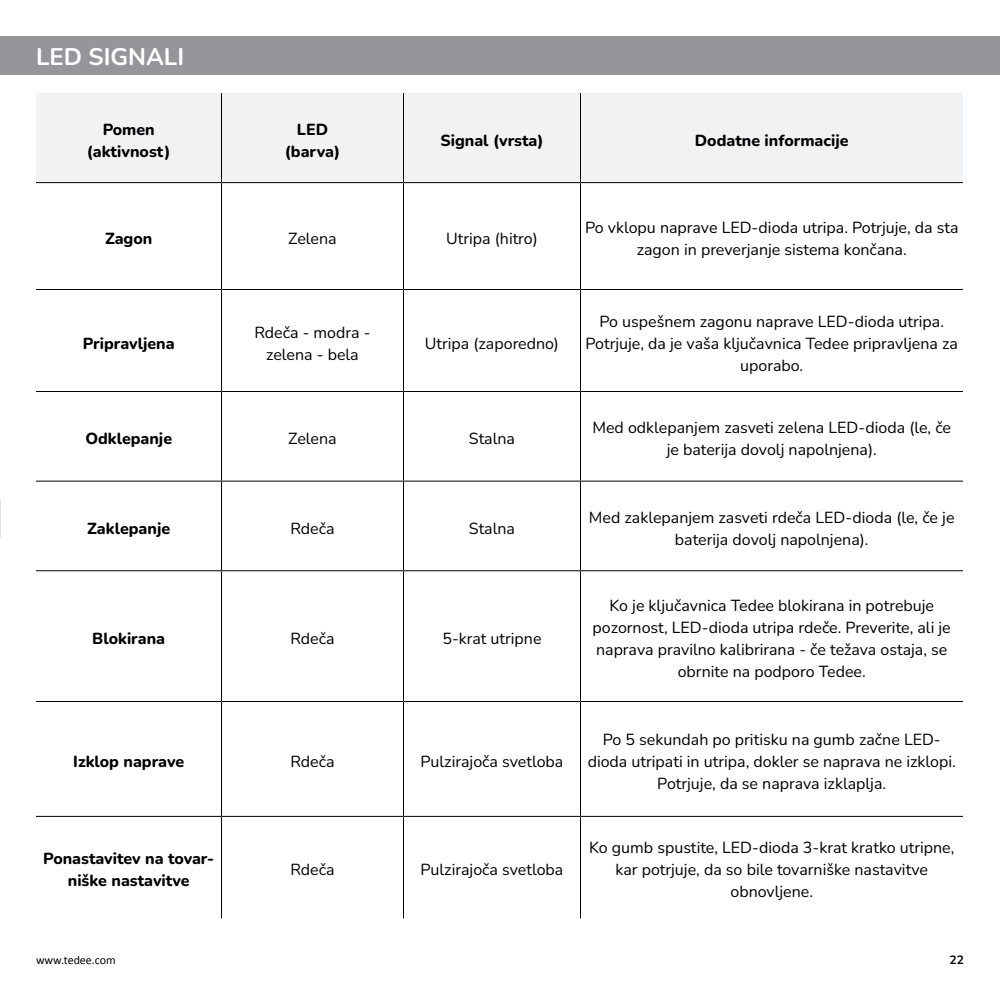
<style>
.page{position:relative;width:1000px;height:1000px;background:#fff}
.page>*{position:absolute;margin:0;border:0;box-sizing:border-box;transform-origin:0 0}
.t1{font:700 24px "Nunito";color:#fff}
.t2{font:16px/22px "Nunito";color:#000;text-align:center}
.t3{font:800 16px/22px "Nunito";color:#000;text-align:center}
.t4{font:12px "Calibri";color:#000}
.t5{font:700 12px "Nunito";color:#000}
</style>
<div class="page">
<div style="left:0;top:36px;width:1000px;height:38px;background:#949699"></div>
<div style="left:36px;top:93px;width:927px;height:89px;background:#f1f2f3"></div>
<hr style="left:221px;top:93px;width:1px;height:89px;background:#000">
<hr style="left:403px;top:93px;width:1px;height:89px;background:#000">
<hr style="left:580px;top:93px;width:1px;height:89px;background:#000">
<hr style="left:36px;top:182px;width:186px;height:1px;background:#000">
<hr style="left:222px;top:182px;width:182px;height:1px;background:#000">
<hr style="left:221px;top:183px;width:1px;height:106px;background:#000">
<hr style="left:404px;top:182px;width:176px;height:1px;background:#000">
<hr style="left:403px;top:183px;width:1px;height:106px;background:#000">
<hr style="left:580px;top:182px;width:383px;height:1px;background:#000">
<hr style="left:580px;top:183px;width:1px;height:106px;background:#000">
<hr style="left:36px;top:289px;width:186px;height:1px;background:#000">
<hr style="left:222px;top:289px;width:182px;height:1px;background:#000">
<hr style="left:221px;top:290px;width:1px;height:101px;background:#000">
<hr style="left:404px;top:289px;width:176px;height:1px;background:#000">
<hr style="left:403px;top:290px;width:1px;height:101px;background:#000">
<hr style="left:580px;top:289px;width:383px;height:1px;background:#000">
<hr style="left:580px;top:290px;width:1px;height:101px;background:#000">
<hr style="left:36px;top:391px;width:186px;height:1px;background:#000">
<hr style="left:222px;top:391px;width:182px;height:1px;background:#000">
<hr style="left:221px;top:392px;width:1px;height:89px;background:#000">
<hr style="left:404px;top:391px;width:176px;height:1px;background:#000">
<hr style="left:403px;top:392px;width:1px;height:89px;background:#000">
<hr style="left:580px;top:391px;width:383px;height:1px;background:#000">
<hr style="left:580px;top:392px;width:1px;height:89px;background:#000">
<hr style="left:36px;top:481px;width:186px;height:1px;background:#000">
<hr style="left:222px;top:481px;width:182px;height:1px;background:#000">
<hr style="left:221px;top:482px;width:1px;height:88px;background:#000">
<hr style="left:404px;top:481px;width:176px;height:1px;background:#000">
<hr style="left:403px;top:482px;width:1px;height:88px;background:#000">
<hr style="left:580px;top:481px;width:383px;height:1px;background:#000">
<hr style="left:580px;top:482px;width:1px;height:88px;background:#000">
<hr style="left:36px;top:570px;width:186px;height:1px;background:#000">
<hr style="left:222px;top:570px;width:182px;height:1px;background:#000">
<hr style="left:221px;top:571px;width:1px;height:130px;background:#000">
<hr style="left:404px;top:570px;width:176px;height:1px;background:#000">
<hr style="left:403px;top:571px;width:1px;height:130px;background:#000">
<hr style="left:580px;top:570px;width:383px;height:1px;background:#000">
<hr style="left:580px;top:571px;width:1px;height:130px;background:#000">
<hr style="left:36px;top:701px;width:186px;height:1px;background:#000">
<hr style="left:222px;top:701px;width:182px;height:1px;background:#000">
<hr style="left:221px;top:702px;width:1px;height:114px;background:#000">
<hr style="left:404px;top:701px;width:176px;height:1px;background:#000">
<hr style="left:403px;top:702px;width:1px;height:114px;background:#000">
<hr style="left:580px;top:701px;width:383px;height:1px;background:#000">
<hr style="left:580px;top:702px;width:1px;height:114px;background:#000">
<hr style="left:36px;top:816px;width:186px;height:1px;background:#000">
<hr style="left:222px;top:816px;width:182px;height:1px;background:#000">
<hr style="left:221px;top:817px;width:1px;height:101px;background:#000">
<hr style="left:404px;top:816px;width:176px;height:1px;background:#000">
<hr style="left:403px;top:817px;width:1px;height:101px;background:#000">
<hr style="left:580px;top:816px;width:383px;height:1px;background:#000">
<hr style="left:580px;top:817px;width:1px;height:101px;background:#000">
<p class="t1" style="left:36px;top:40px;width:150px">LED SIGNALI</p>
<p class="t3" style="left:103px;top:118px;width:54px">Pomen</p>
<p class="t3" style="left:87px;top:140px;width:85px">(aktivnost)</p>
<p class="t3" style="left:297px;top:118px;width:33px">LED</p>
<p class="t3" style="left:285px;top:140px;width:57px">(barva)</p>
<p class="t3" style="left:440px;top:129px;width:105px">Signal (vrsta)</p>
<p class="t3" style="left:695px;top:129px;width:155px">Dodatne informacije</p>
<p class="t3" style="left:105px;top:227px;width:49px">Zagon</p>
<p class="t2" style="left:288px;top:227px;width:50px">Zelena</p>
<p class="t2" style="left:446px;top:227px;width:93px">Utripa (hitro)</p>
<p class="t2" style="left:585px;top:216px;width:375px">Po vklopu naprave LED-dioda utripa. Potrjuje, da sta zagon in preverjanje sistema končana.</p>
<p class="t3" style="left:83px;top:331px;width:93px">Pripravljena</p>
<p class="t2" style="left:254px;top:320px;width:118px">Rdeča - modra -</p>
<p class="t2" style="left:266px;top:342px;width:94px">zelena - bela</p>
<p class="t2" style="left:425px;top:331px;width:136px">Utripa (zaporedno)</p>
<p class="t2" style="left:586px;top:309px;width:374px">Po uspešnem zagonu naprave LED-dioda utripa.<br>Potrjuje, da je vaša ključavnica Tedee pripravljena za uporabo.</p>
<p class="t3" style="left:85px;top:427px;width:88px">Odklepanje</p>
<p class="t2" style="left:288px;top:427px;width:50px">Zelena</p>
<p class="t2" style="left:469px;top:427px;width:48px">Stalna</p>
<p class="t2" style="left:592px;top:416px;width:360px">Med odklepanjem zasveti zelena LED-dioda (le, če je baterija dovolj napolnjena).</p>
<p class="t3" style="left:87px;top:517px;width:84px">Zaklepanje</p>
<p class="t2" style="left:290px;top:517px;width:46px">Rdeča</p>
<p class="t2" style="left:469px;top:517px;width:48px">Stalna</p>
<p class="t2" style="left:589px;top:506px;width:367px">Med zaklepanjem zasveti rdeča LED-dioda (le, če je baterija dovolj napolnjena).</p>
<p class="t3" style="left:92px;top:627px;width:74px">Blokirana</p>
<p class="t2" style="left:290px;top:627px;width:46px">Rdeča</p>
<p class="t2" style="left:442px;top:627px;width:101px">5-krat utripne</p>
<p class="t3" style="left:73px;top:750px;width:112px">Izklop naprave</p>
<p class="t2" style="left:290px;top:750px;width:46px">Rdeča</p>
<p class="t2" style="left:421px;top:750px;width:144px">Pulzirajoča svetloba</p>
<p class="t3" style="left:43px;top:847px;width:173px">Ponastavitev na tovar&shy;niške nastavitve</p>
<p class="t2" style="left:290px;top:858px;width:46px">Rdeča</p>
<p class="t2" style="left:421px;top:858px;width:144px">Pulzirajoča svetloba</p>
<p class="t2" style="left:593px;top:594px;width:360px">Ko je ključavnica Tedee blokirana in potrebuje pozornost, LED-dioda utripa rdeče. Preverite, ali je naprava pravilno kalibrirana - če težava ostaja, se obrnite na podporo Tedee.</p>
<p class="t2" style="left:588px;top:728px;width:370px">Po 5 sekundah po pritisku na gumb začne LED&shy;dioda utripati in utripa, dokler se naprava ne izklopi.<br>Potrjuje, da se naprava izklaplja.</p>
<p class="t2" style="left:589px;top:836px;width:367px">Ko gumb spustite, LED-dioda 3-krat kratko utripne, kar potrjuje, da so bile tovarniške nastavitve obnovljene.</p>
<p class="t4" style="left:36px;top:952px;width:81px">www.tedee.com</p>
<p class="t5" style="left:950px;top:952px;width:16px">22</p>
</div>
